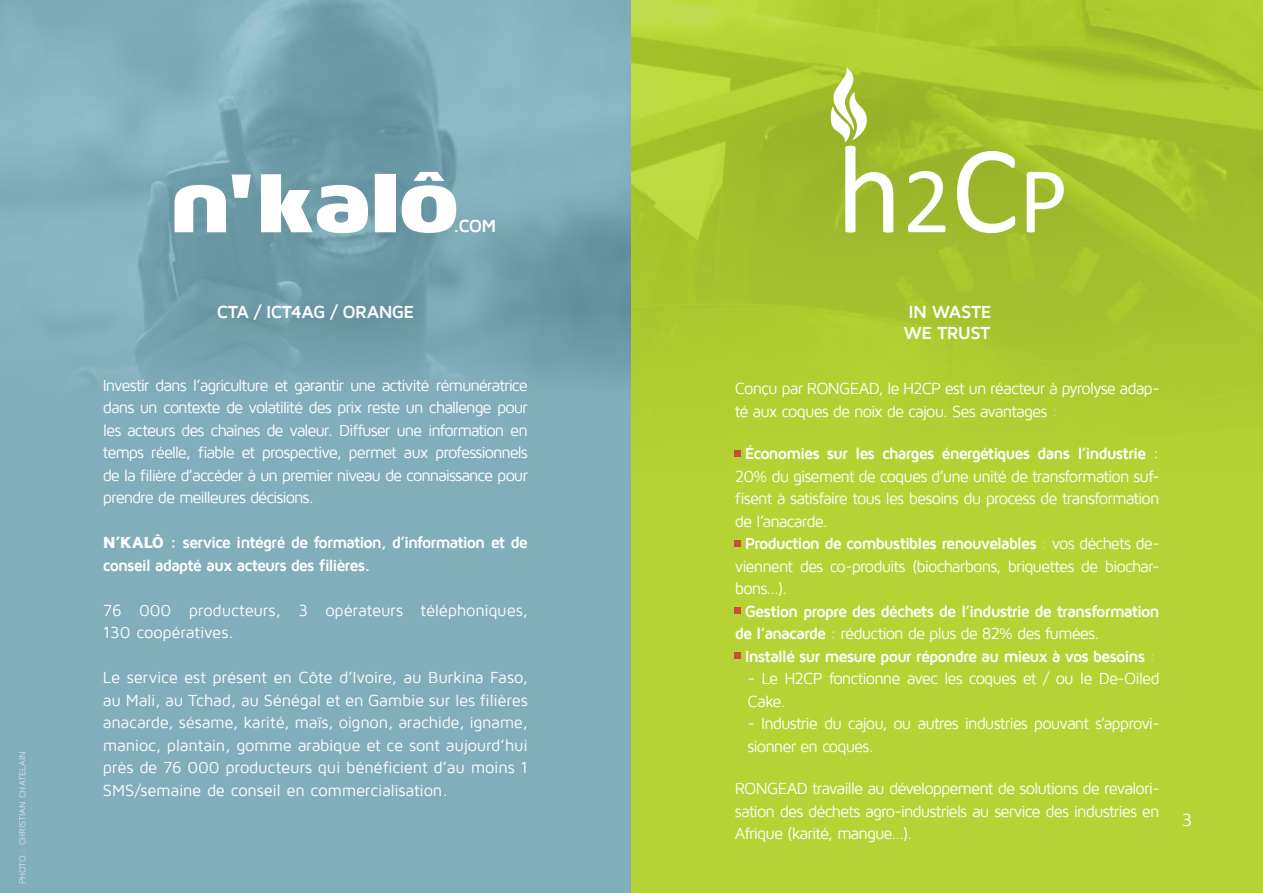
<style>
.page{position:relative;width:1263px;height:893px;background:#fff}
.page>*{position:absolute;margin:0;border:0;box-sizing:border-box;transform-origin:0 0}
.t1{font:700 18px/21.6px "Maven Pro";letter-spacing:-.04em;color:#fff}
.t2{font:18px "Maven Pro";color:#fff}
.t3{font:16.5px/22.5px "Maven Pro";letter-spacing:-.055em;color:#fff;text-align:justify}
.t4{font:700 16.5px/22.5px "Maven Pro";letter-spacing:-.065em;color:#fff}
.t5{font:16.5px/22.5px "Maven Pro";letter-spacing:-.015em;color:#fff}
.t6{font:9px "Maven Pro";letter-spacing:-.005em;color:#fff}
.s1{font-weight:900}
.s2{color:#dfd4c7}
.s3{font-weight:700}
.s4{font-weight:400}
.s5{font-weight:400;color:#dfd4c7}
</style>
<div class="page">
<div style="left:0;top:0;width:631px;height:893px;background:#81aebb"></div>
<img style="left:0;top:0;width:631px;height:375px">
<svg style="left:174px;top:172px;width:282px;height:61px;background:#bacfd5"></svg>
<div style="left:631px;top:0;width:632px;height:893px;background:#b5d334"></div>
<img style="left:631px;top:0;width:632px;height:610px">
<svg style="left:735px;top:450px;width:6px;height:6px"></svg>
<svg style="left:735px;top:540px;width:6px;height:6px"></svg>
<div style="left:735px;top:607px;width:6px;height:7px;background:#cb4d3c"></div>
<div style="left:735px;top:652px;width:6px;height:7px;background:#cb4d3c"></div>
<svg style="left:908px;top:171px;width:38px;height:61px;background:#c1d17a"></svg>
<svg style="left:957px;top:151px;width:58px;height:82px;background:#bcce70"></svg>
<svg style="left:1027px;top:172px;width:37px;height:60px;background:#c8d786"></svg>
<svg style="left:828px;top:67px;width:65px;height:166px;background:#b8cc64"></svg>
<p class="t6" style="left:18px;top:884px;width:135px;rotate:-90deg">Photo : Christian Chatelain</p>
<p class="t1" style="left:217px;top:301px;width:199px">CTA / ICT4AG / ORANGE</p>
<p class="t1" style="left:453px;top:215px;width:45px">.com</p>
<p class="t3" style="left:103px;top:374px;width:427px">Investir dans l’agriculture et garantir une activité rémunératrice dans un contexte de volatilité des prix reste un challenge pour les acteurs des chaînes de valeur. Diffuser une information en temps réelle, fiable et prospective, permet aux professionnels de la filière d’accéder à un premier niveau de connaissance pour prendre de meilleures décisions.</p>
<p class="t4" style="left:103px;top:532px;width:426px"><span class="s1">N ’kalô</span> : service intégré de formation, d’information et de conseil adapté aux acteurs des filières.</p>
<p class="t5" style="left:103px;top:599px;width:427px">76 000 producteurs, 3 opérateurs téléphoniques,<br>130 coopératives.</p>
<p class="t3" style="left:103px;top:667px;width:427px">Le service est présent en Côte d’Ivoire, au Burkina Faso, au Mali, au Tchad, au Sénégal et en Gambie sur les filières anacarde, sésame, karité, maïs, oignon, arachide, igname, manioc, plantain, gomme arabique et ce sont aujourd’hui près de 76 000 producteurs qui bénéficient d’au moins 1<br>SMS/semaine de conseil en commercialisation.</p>
<p class="t1" style="left:904px;top:301px;width:85px">in Waste we Trust</p>
<p class="t3" style="left:735px;top:378px;width:426px">Conçu par RONGEAD, le H2CP est un réacteur à pyrolyse adap&shy;té aux coques de noix de cajou. Ses avantages <span class="s2">:</span></p>
<p class="t3" style="left:735px;top:443px;width:426px;text-indent:10px"><span class="s3">Économies sur les charges énergétiques dans l’industrie</span> :<br>20% du gisement de coques d’une unité de transformation suf&shy;fisent à satisfaire tous les besoins du process de transformation de l’anacarde.</p>
<p class="t3" style="left:735px;top:533px;width:426px;text-indent:10px"><span class="s3">Production de combustibles renouvelables</span> <span class="s2">:</span> vos déchets de&shy;viennent des co-produits (biocharbons, briquettes de biochar&shy;bons…).</p>
<p class="t4" style="left:735px;top:600px;width:426px;text-indent:10px">Gestion propre des déchets de l’industrie de transformation de l’anacarde <span class="s4">: réduction de plus de 82% des fumées.</span></p>
<p class="t4" style="left:745px;top:645px;width:412px">Installé sur mesure pour répondre au mieux à vos besoins <span class="s5">:</span></p>
<p class="t3" style="left:747px;top:668px;width:414px">- Le H2CP fonctionne avec les coques et / ou le De-Oiled<br>Cake.</p>
<p class="t3" style="left:747px;top:713px;width:414px">- Industrie du cajou, ou autres industries pouvant s’approvi&shy;sionner en coques.</p>
<p class="t3" style="left:735px;top:777px;width:426px">RONGEAD travaille au développement de solutions de revalori&shy;sation des déchets agro-industriels au service des industries en Afrique (karité, mangue…).</p>
<p class="t2" style="left:1182px;top:810px;width:12px">3</p>
</div>
